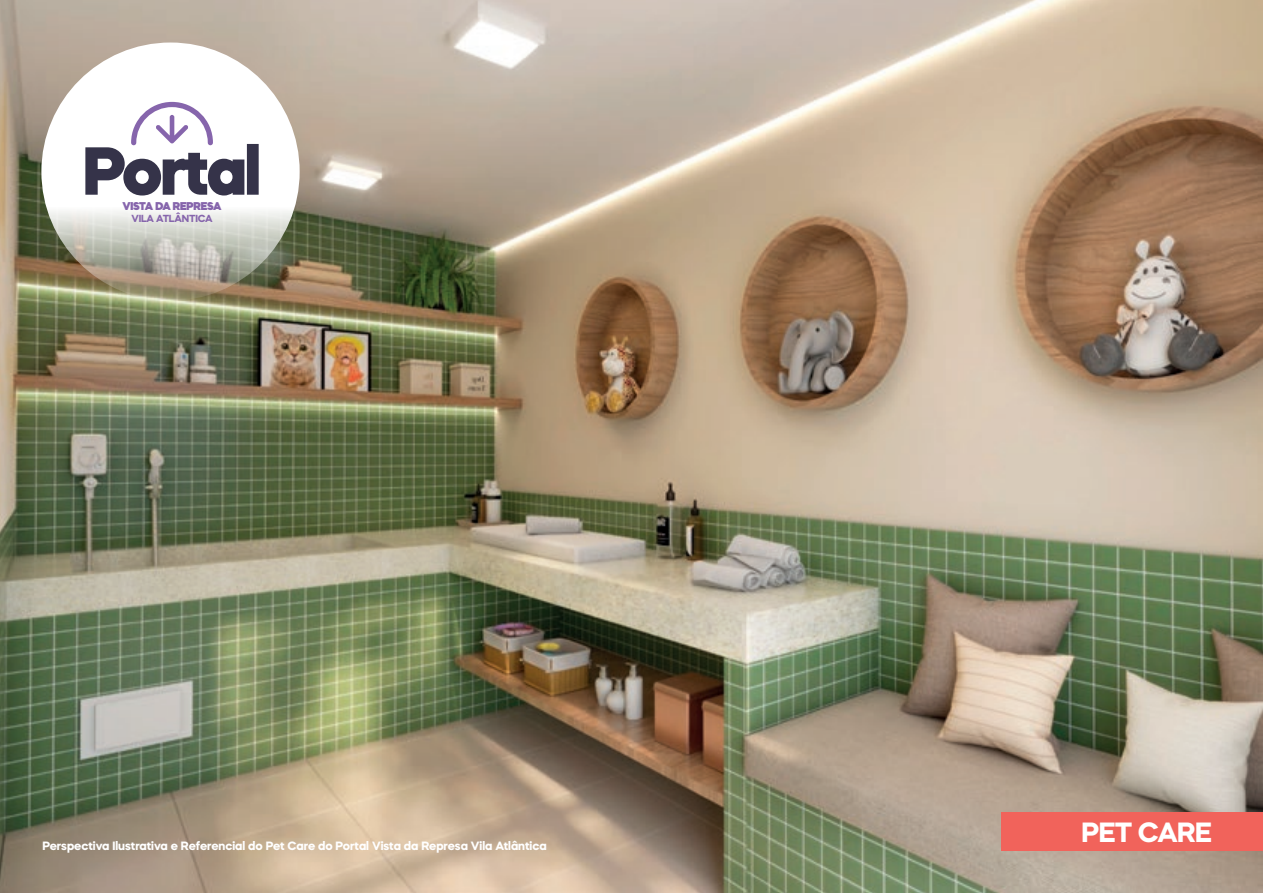
<style>
.page{position:relative;width:1263px;height:893px;background:#fff}
.page>*{position:absolute;margin:0;border:0;box-sizing:border-box;transform-origin:0 0}
.t1{font:700 27.75px "Mazzard H";letter-spacing:-.025em;color:#fff}
.t2{font:700 12px "Mazzard H";color:#fff}
.t3{font:900 11.25px "Mazzard H";letter-spacing:-.02em;color:#8665ac}
.t4{font:700 10.2px "Mazzard H";letter-spacing:-.02em;color:#8665ac}
</style>
<div class="page">
<img style="left:0;top:0;width:1263px;height:893px">
<div style="left:1001px;top:812px;width:262px;height:38px;background:#f1635b"></div>
<svg style="left:41px;top:43px;width:259px;height:258px"></svg>
<svg style="left:85px;top:102px;width:174px;height:94px"></svg>
<p class="t3" style="left:122px;top:198px;width:101px">VISTA DA REPRESA</p>
<p class="t4" style="left:131px;top:211px;width:83px">VILA ATLÂNTICA</p>
<p class="t2" style="left:43px;top:838px;width:506px">Perspectiva Ilustrativa e Referencial do Pet Care do Portal Vista da Represa Vila Atlântica</p>
<h1 class="t1" style="left:1081px;top:814px;width:132px">PET CARE</h1>
</div>
